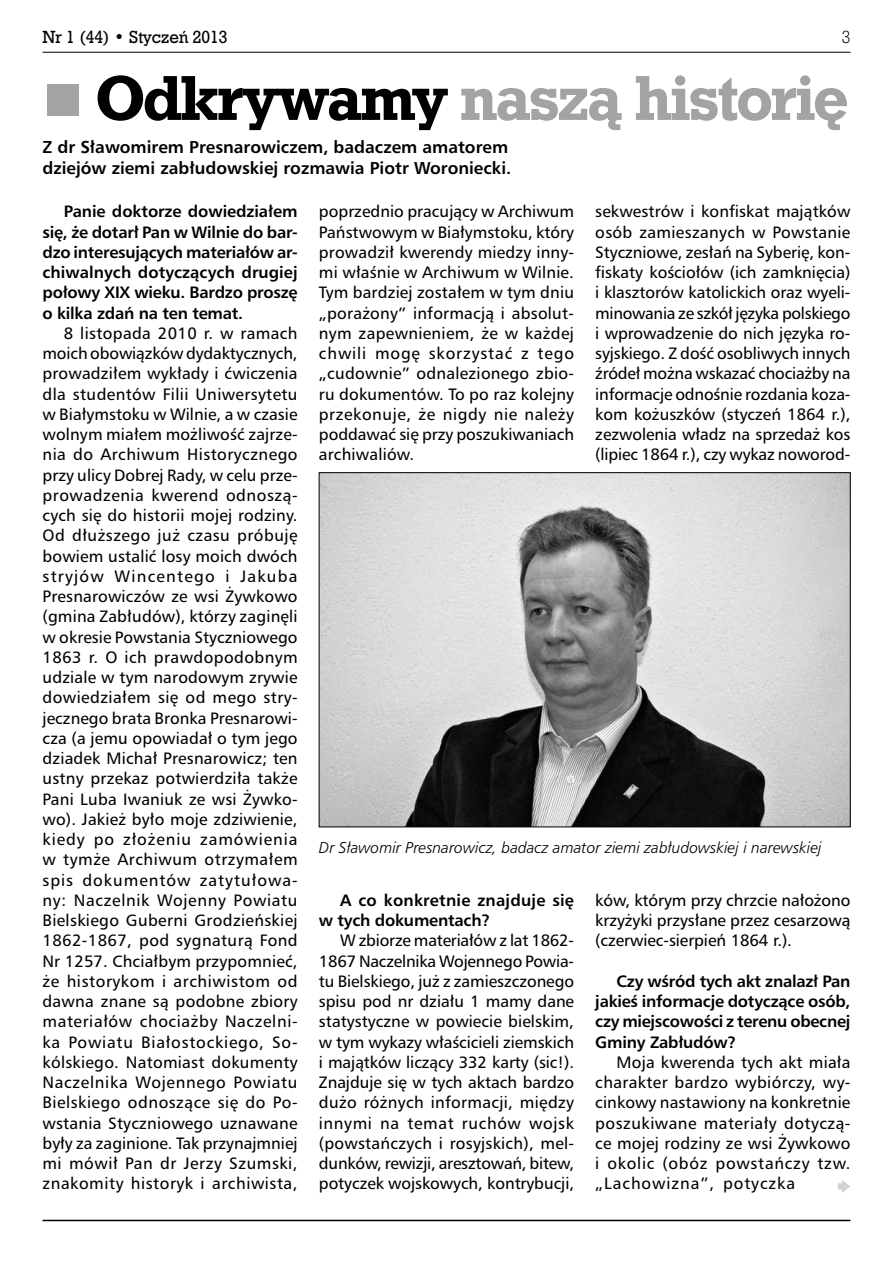
<style>
.page{position:relative;width:893px;height:1263px;background:#fff}
.page>*{position:absolute;margin:0;border:0;box-sizing:border-box;transform-origin:0 0}
.t1{font:54px "Geo Slb 712 Bd PL";letter-spacing:-.02em;color:#a3a3a3}
.t2{font:17.25px/21px "Humnst 777 PL Bold A";color:#000}
.t3{font:16.5px/20.2px "Humnst 777 PL Roman A";letter-spacing:-.005em;color:#000;text-align:justify}
.t4{font:16.5px/20.2px "Humnst 777 PL Bold A";letter-spacing:-.015em;color:#000;text-align:justify}
.t5{font:16.5px/20.2px "Humnst 777 PL Bold A";letter-spacing:.015em;color:#000}
.t6{font:15.75px "Humnst 777 Lt PL Light Italic A";color:#000}
.t7{font:15px "Geo Slb 712 Md PL";color:#000}
.t8{font:15px "Geo Slb 712 Lt PL";color:#000}
.s1{color:#000}
</style>
<div class="page">
<hr style="left:43px;top:1220px;width:807px;height:1px;background:#000">
<hr style="left:43px;top:52px;width:807px;height:1px;background:#000">
<svg style="left:838px;top:1180px;width:12px;height:13px"></svg>
<img style="left:321px;top:474px;width:527px;height:351px">
<p class="t7" style="left:43px;top:31px;width:187px">Nr 1 (44) • Styczeń 2013</p>
<p class="t8" style="left:842px;top:31px;width:10px">3</p>
<h1 class="t1" style="left:96px;top:75px;width:755px"><span class="s1">Odkrywamy</span> naszą historię</h1>
<p class="t2" style="left:43px;top:138px;width:470px">Z dr Sławomirem Presnarowiczem, badaczem amatorem dziejów ziemi zabłudowskiej rozmawia Piotr Woroniecki.</p>
<p class="t4" style="left:43px;top:203px;width:257px;text-indent:21px">Panie doktorze dowiedziałem się, że dotarł Pan w Wilnie do bar&shy;dzo interesujących materiałów ar&shy;chiwalnych dotyczących drugiej połowy XIX wieku. Bardzo proszę o kilka zdań na ten temat.</p>
<p class="t3" style="left:43px;top:324px;width:257px;text-indent:21px">8 listopada 2010 r. w ramach moich obowiązków dydaktycznych, prowadziłem wykłady i ćwiczenia dla studentów Filii Uniwersytetu w Białymstoku w Wilnie, a w czasie wolnym miałem możliwość zajrze&shy;nia do Archiwum Historycznego przy ulicy Dobrej Rady, w celu prze&shy;prowadzenia kwerend odnoszą&shy;cych się do historii mojej rodziny.<br>Od dłuższego już czasu próbuję bowiem ustalić losy moich dwóch stryjów Wincentego i Jakuba Presnarowiczów ze wsi Żywkowo (gmina Zabłudów), którzy zaginęli w okresie Powstania Styczniowego 1863 r. O ich prawdopodobnym udziale w tym narodowym zrywie dowiedziałem się od mego stry&shy;jecznego brata Bronka Presnarowi&shy;cza (a jemu opowiadał o tym jego dziadek Michał Presnarowicz; ten ustny przekaz potwierdziła także Pani Luba Iwaniuk ze wsi Żywko&shy;wo). Jakież było moje zdziwienie, kiedy po złożeniu zamówienia w tymże Archiwum otrzymałem spis dokumentów zatytułowa&shy;ny: Naczelnik Wojenny Powiatu Bielskiego Guberni Grodzieńskiej 1862-1867, pod sygnaturą Fond Nr 1257. Chciałbym przypomnieć, że historykom i archiwistom od dawna znane są podobne zbiory materiałów chociażby Naczelni&shy;ka Powiatu Białostockiego, So&shy;kólskiego. Natomiast dokumenty Naczelnika Wojennego Powiatu Bielskiego odnoszące się do Po&shy;wstania Styczniowego uznawane były za zaginione. Tak przynajmniej mi mówił Pan dr Jerzy Szumski, znakomity historyk i archiwista,</p>
<p class="t3" style="left:319px;top:203px;width:257px">poprzednio pracujący w Archiwum Państwowym w Białymstoku, który prowadził kwerendy miedzy inny&shy;mi właśnie w Archiwum w Wilnie.<br>Tym bardziej zostałem w tym dniu „porażony” informacją i absolut&shy;nym zapewnieniem, że w każdej chwili mogę skorzystać z tego „cudownie” odnalezionego zbio&shy;ru dokumentów. To po raz kolejny przekonuje, że nigdy nie należy poddawać się przy poszukiwaniach archiwaliów.</p>
<p class="t3" style="left:595px;top:203px;width:257px">sekwestrów i konfiskat majątków osób zamieszanych w Powstanie Styczniowe, zesłań na Syberię, kon&shy;fiskaty kościołów (ich zamknięcia) i klasztorów katolickich oraz wyeli&shy;minowania ze szkół języka polskiego i wprowadzenie do nich języka ro&shy;syjskiego. Z dość osobliwych innych źródeł można wskazać chociażby na informacje odnośnie rozdania koza&shy;kom kożuszków (styczeń 1864 r.), zezwolenia władz na sprzedaż kos (lipiec 1864 r.), czy wykaz noworod-</p>
<p class="t6" style="left:319px;top:841px;width:504px">Dr Sławomir Presnarowicz, badacz amator ziemi zabłudowskiej i narewskiej</p>
<p class="t5" style="left:319px;top:891px;width:257px;text-indent:21px">A co konkretnie znajduje się w tych dokumentach?</p>
<p class="t3" style="left:319px;top:932px;width:257px;text-indent:21px">W zbiorze materiałów z lat 1862- 1867 Naczelnika Wojennego Powia&shy;tu Bielskiego, już z zamieszczonego spisu pod nr działu 1 mamy dane statystyczne w powiecie bielskim, w tym wykazy właścicieli ziemskich i majątków liczący 332 karty (sic!).<br>Znajduje się w tych aktach bardzo dużo różnych informacji, między innymi na temat ruchów wojsk (powstańczych i rosyjskich), mel&shy;dunków, rewizji, aresztowań, bitew, potyczek wojskowych, kontrybucji,</p>
<p class="t3" style="left:595px;top:891px;width:257px">ków, którym przy chrzcie nałożono krzyżyki przysłane przez cesarzową (czerwiec-sierpień 1864 r.).</p>
<p class="t4" style="left:595px;top:972px;width:257px;text-indent:21px">Czy wśród tych akt znalazł Pan jakieś informacje dotyczące osób, czy miejscowości z terenu obecnej Gminy Zabłudów?</p>
<p class="t3" style="left:595px;top:1053px;width:257px;text-indent:21px">Moja kwerenda tych akt miała charakter bardzo wybiórczy, wy&shy;cinkowy nastawiony na konkretnie poszukiwane materiały dotyczą&shy;ce mojej rodziny ze wsi Żywkowo i okolic (obóz powstańczy tzw. „Lachowizna”, potyczka</p>
</div>
